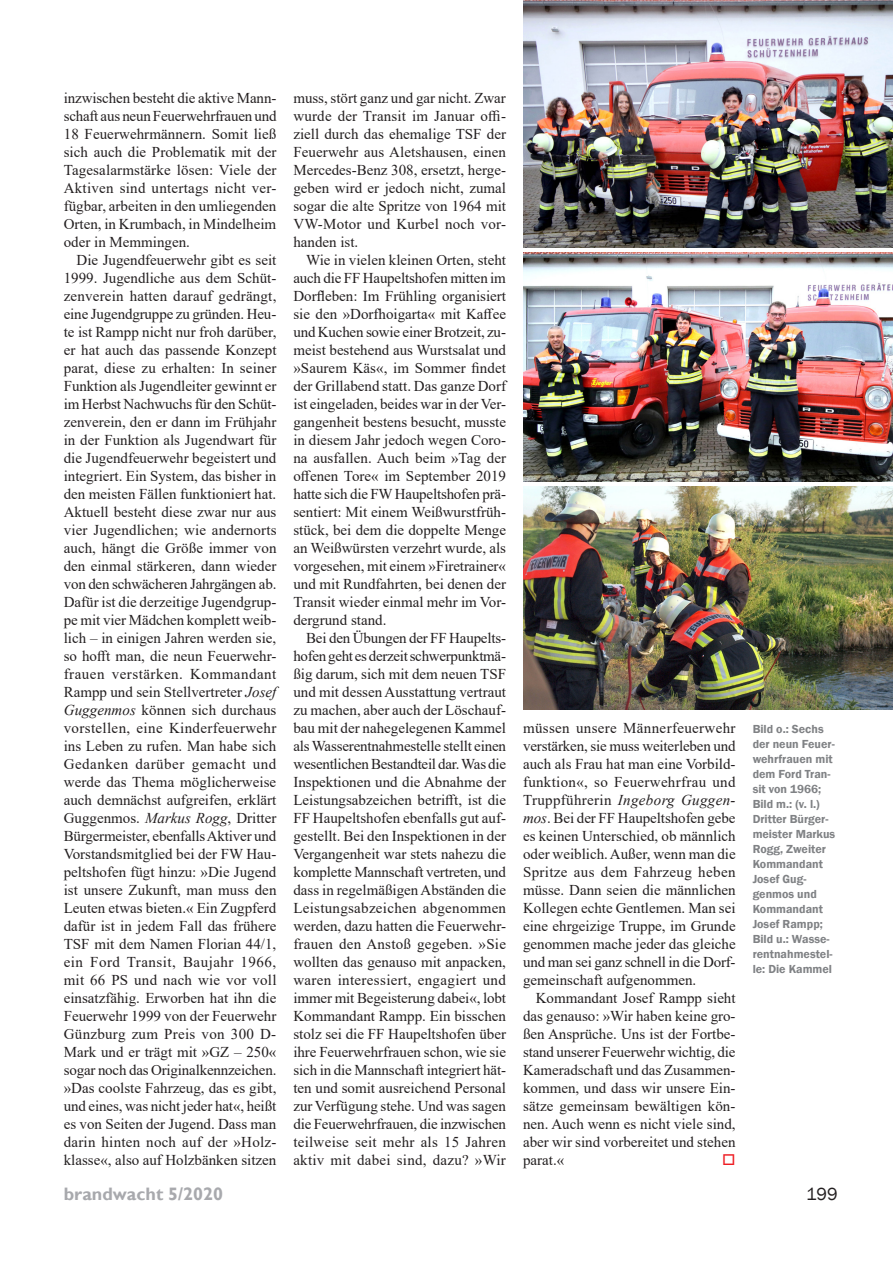
<style>
.page{position:relative;width:893px;height:1263px;background:#fff}
.page>*{position:absolute;margin:0;border:0;box-sizing:border-box;transform-origin:0 0}
.t1{font:700 18px "Gill Sans";color:#a8a9ad}
.t2{font:18px "Franklin Gothic";color:#231f20}
.Fließtext_mit_Einzug{font:15px/18px "Times New Roman";color:#231f20;text-align:justify}
.Bildtext_normal{font:600 12px/15px "Franklin Gothic";color:#808285}
.s1{font-style:italic}
</style>
<div class="page">
<img style="left:523px;top:0;width:370px;height:247px">
<img style="left:523px;top:252px;width:370px;height:229px">
<img style="left:523px;top:486px;width:370px;height:223px">
<p class="Fließtext_mit_Einzug" style="left:64px;top:89px;width:214px">inzwischen besteht die aktive Mann&shy;schaft aus neun Feuerwehrfrauen und 18 Feuerwehrmännern. Somit ließ sich auch die Problematik mit der Tagesalarmstärke lösen: Viele der Aktiven sind untertags nicht ver&shy;fügbar, arbeiten in den umliegenden Orten, in Krumbach, in Mindelheim oder in Memmingen.</p>
<p class="Fließtext_mit_Einzug" style="left:64px;top:251px;width:214px;text-indent:13px">Die Jugendfeuerwehr gibt es seit 1999. Jugendliche aus dem Schüt&shy;zenverein hatten darauf gedrängt, eine Jugendgruppe zu gründen. Heu&shy;te ist Rampp nicht nur froh darüber, er hat auch das passende Konzept parat, diese zu erhalten: In seiner Funktion als Jugendleiter gewinnt er im Herbst Nachwuchs für den Schüt&shy;zenverein, den er dann im Frühjahr in der Funktion als Jugendwart für die Jugendfeuerwehr begeistert und integriert. Ein System, das bisher in den meisten Fällen funktioniert hat.<br>Aktuell besteht diese zwar nur aus vier Jugendlichen; wie andernorts auch, hängt die Größe immer von den einmal stärkeren, dann wieder von den schwächeren Jahrgängen ab.<br>Dafür ist die derzeitige Jugendgrup&shy;pe mit vier Mädchen komplett weib&shy;lich – in einigen Jahren werden sie, so hofft man, die neun Feuerwehr&shy;frauen verstärken. Kommandant Rampp und sein Stellvertreter <span class="s1">Josef Guggenmos</span> können sich durchaus vorstellen, eine Kinderfeuerwehr ins Leben zu rufen. Man habe sich Gedanken darüber gemacht und werde das Thema möglicherweise auch demnächst aufgreifen, erklärt Guggenmos. <span class="s1">Markus Rogg</span>, Dritter Bürgermeister, ebenfalls Aktiver und Vorstandsmitglied bei der FW Hau&shy;peltshofen fügt hinzu: »Die Jugend ist unsere Zukunft, man muss den Leuten etwas bieten.« Ein Zugpferd dafür ist in jedem Fall das frühere TSF mit dem Namen Florian 44/1, ein Ford Transit, Baujahr 1966, mit 66 PS und nach wie vor voll einsatzfähig. Erworben hat ihn die Feuerwehr 1999 von der Feuerwehr Günzburg zum Preis von 300 D-Mark und er trägt mit »GZ – 250« sogar noch das Originalkennzeichen. »Das coolste Fahrzeug, das es gibt, und eines, was nicht jeder hat«, heißt es von Seiten der Jugend. Dass man darin hinten noch auf der »Holz&shy;klasse«, also auf Holzbänken sitzen</p>
<p class="Fließtext_mit_Einzug" style="left:293px;top:89px;width:214px">muss, stört ganz und gar nicht. Zwar wurde der Transit im Januar offi&shy;ziell durch das ehemalige TSF der Feuerwehr aus Aletshausen, einen Mercedes-Benz 308, ersetzt, herge&shy;geben wird er jedoch nicht, zumal sogar die alte Spritze von 1964 mit VW-Motor und Kurbel noch vor&shy;handen ist.</p>
<p class="Fließtext_mit_Einzug" style="left:293px;top:251px;width:214px;text-indent:13px">Wie in vielen kleinen Orten, steht auch die FF Haupeltshofen mitten im Dorfleben: Im Frühling organisiert sie den »Dorfhoigarta« mit Kaffee und Kuchen sowie einer Brotzeit, zu&shy;meist bestehend aus Wurstsalat und »Saurem Käs«, im Sommer findet der Grillabend statt. Das ganze Dorf ist eingeladen, beides war in der Ver&shy;gangenheit bestens besucht, musste in diesem Jahr jedoch wegen Coro&shy;na ausfallen. Auch beim »Tag der offenen Tore« im September 2019 hatte sich die FW Haupeltshofen prä&shy;sentiert: Mit einem Weißwurstfrüh&shy;stück, bei dem die doppelte Menge an Weißwürsten verzehrt wurde, als vorgesehen, mit einem »Firetrainer« und mit Rundfahrten, bei denen der Transit wieder einmal mehr im Vor&shy;dergrund stand.</p>
<p class="Fließtext_mit_Einzug" style="left:293px;top:629px;width:214px;text-indent:13px">Bei den Übungen der FF Haupelts&shy;hofen geht es derzeit schwerpunktmä&shy;ßig darum, sich mit dem neuen TSF und mit dessen Ausstattung vertraut zu machen, aber auch der Löschauf&shy;bau mit der nahegelegenen Kammel als Wasserentnahmestelle stellt einen wesentlichen Bestandteil dar. Was die Inspektionen und die Abnahme der Leistungsabzeichen betrifft, ist die FF Haupeltshofen ebenfalls gut auf&shy;gestellt. Bei den Inspektionen in der Vergangenheit war stets nahezu die komplette Mannschaft vertreten, und dass in regelmäßigen Abständen die Leistungsabzeichen abgenommen werden, dazu hatten die Feuerwehr&shy;frauen den Anstoß gegeben. »Sie wollten das genauso mit anpacken, waren interessiert, engagiert und immer mit Begeisterung dabei«, lobt Kommandant Rampp. Ein bisschen stolz sei die FF Haupeltshofen über ihre Feuerwehrfrauen schon, wie sie sich in die Mannschaft integriert hät&shy;ten und somit ausreichend Personal zur Verfügung stehe. Und was sagen die Feuerwehrfrauen, die inzwischen teilweise seit mehr als 15 Jahren aktiv mit dabei sind, dazu? »Wir</p>
<p class="Fließtext_mit_Einzug" style="left:523px;top:719px;width:214px">müssen unsere Männerfeuerwehr verstärken, sie muss weiterleben und auch als Frau hat man eine Vorbild&shy;funktion«, so Feuerwehrfrau und Truppführerin <span class="s1">Ingeborg Guggen&shy;mos</span>. Bei der FF Haupeltshofen gebe es keinen Unterschied, ob männlich oder weiblich. Außer, wenn man die Spritze aus dem Fahrzeug heben müsse. Dann seien die männlichen Kollegen echte Gentlemen. Man sei eine ehrgeizige Truppe, im Grunde genommen mache jeder das gleiche und man sei ganz schnell in die Dorf&shy;gemeinschaft aufgenommen.</p>
<p class="Fließtext_mit_Einzug" style="left:523px;top:989px;width:214px;text-indent:13px">Kommandant Josef Rampp sieht das genauso: »Wir haben keine gro&shy;ßen Ansprüche. Uns ist der Fortbe&shy;stand unserer Feuerwehr wichtig, die Kameradschaft und das Zusammen&shy;kommen, und dass wir unsere Ein&shy;sätze gemeinsam bewältigen kön&shy;nen. Auch wenn es nicht viele sind, aber wir sind vorbereitet und stehen parat.«</p>
<p class="Bildtext_normal" style="left:753px;top:722px;width:84px">Bild o.: Sechs der neun Feuer&shy;wehrfrauen mit dem Ford Tran&shy;sit von 1966;</p>
<p class="Bildtext_normal" style="left:753px;top:797px;width:84px">Bild m.: (v. l.)<br>Dritter Bürger&shy;meister Markus<br>Rogg, Zweiter<br>Kommandant<br>Josef Gug&shy;genmos und<br>Kommandant<br>Josef Rampp;</p>
<p class="Bildtext_normal" style="left:753px;top:932px;width:81px">Bild u.: Wasse&shy;rentnahmestel&shy;le: Die Kammel</p>
<p class="t1" style="left:64px;top:1183px;width:161px">brandwacht 5/2020</p>
<p class="t2" style="left:806px;top:1182px;width:33px">199</p>
</div>
